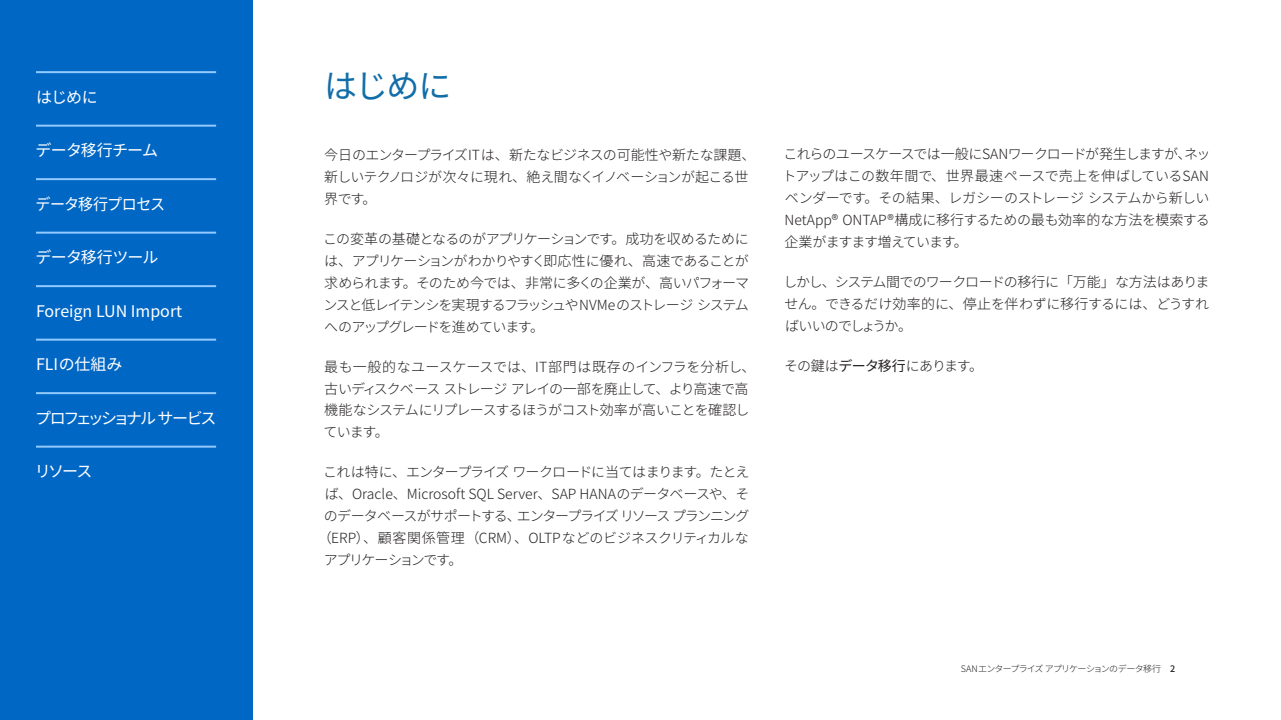
<style>
.page{position:relative;width:1281px;height:720px;background:#fff}
.page>*{position:absolute;margin:0;border:0;box-sizing:border-box;transform-origin:0 0}
.t1{font:33px "Noto Sans CJ Kjp";color:#126ea8}
.t2{font:16px "Noto Sans CJ Kjp";letter-spacing:-.04em;color:#fff}
.t3{font:16px "Noto Sans CJ Kjp";color:#fff}
.t4{font:16px "Noto Sans CJ Kjp";letter-spacing:-.155em;color:#fff}
.t5{font:16px "Noto Sans CJ Kjp";letter-spacing:-.04em;color:#fff;scale:.94 1}
.t6{font:300 14px/22px "Noto Sans CJ Kjp";letter-spacing:-.04em;color:#231f20;text-align:justify}
.t7{font:300 14px "Noto Sans CJ Kjp";color:#231f20}
.t8{font:300 14px "Noto Sans CJ Kjp";letter-spacing:-.09em;color:#231f20}
.t9{font:300 14px "Noto Sans CJ Kjp";letter-spacing:-.07em;color:#231f20}
.t10{font:300 14px "Noto Sans CJ Kjp";letter-spacing:-.075em;color:#231f20}
.t11{font:300 14px "Noto Sans CJ Kjp";letter-spacing:-.095em;color:#231f20}
.t12{font:300 9px "Noto Sans CJ Kjp";letter-spacing:-.08em;color:#231f20}
.s1{font-weight:400}
.s2{font-weight:500}
</style>
<div class="page">
<div style="left:0;top:0;width:252px;height:720px;background:#0067c5"></div>
<hr style="left:36px;top:71px;width:180px;height:2px;background:#92caff">
<hr style="left:36px;top:125px;width:180px;height:2px;background:#92caff">
<hr style="left:36px;top:178px;width:180px;height:2px;background:#92caff">
<hr style="left:36px;top:232px;width:180px;height:2px;background:#92caff">
<hr style="left:36px;top:285px;width:180px;height:2px;background:#92caff">
<hr style="left:36px;top:339px;width:180px;height:2px;background:#92caff">
<hr style="left:36px;top:392px;width:180px;height:2px;background:#92caff">
<hr style="left:36px;top:446px;width:180px;height:2px;background:#92caff">
<p class="t2" style="left:36px;top:88px;width:63px">はじめに</p>
<p class="t2" style="left:36px;top:141px;width:124px">データ移行チーム</p>
<p class="t5" style="left:36px;top:195px;width:139px">データ移行プロセス</p>
<p class="t2" style="left:36px;top:248px;width:124px">データ移行ツール</p>
<p class="t3" style="left:36px;top:302px;width:148px">Foreign LUN Import</p>
<p class="t3" style="left:36px;top:355px;width:88px">FLIの仕組み</p>
<p class="t4" style="left:35px;top:409px;width:183px">プロフェッショナル サービス</p>
<p class="t2" style="left:35px;top:462px;width:59px">リソース</p>
<h1 class="t1" style="left:324px;top:68px;width:129px">はじめに</h1>
<p class="t6" style="left:324px;top:144px;width:432px;text-align:left">今日のエンタープライズITは、新たなビジネスの可能性や新たな課題、新しいテクノロジが次々に現れ、絶え間なくイノベーションが起こる世界です。</p>
<p class="t6" style="left:323px;top:228px;width:427px">この変革の基礎となるのがアプリケーションです。成功を収めるためには、アプリケーションがわかりやすく即応性に優れ、高速であることが求められます。そのため今では、非常に多くの企業が、高いパフォーマンスと低レイテンシを実現するフラッシュやNVMeのストレージ システムへのアップグレードを進めています。</p>
<p class="t6" style="left:323px;top:356px;width:433px;text-align:left">最も一般的なユースケースでは、IT部門は既存のインフラを分析し、古いディスクベース ストレージ アレイの一部を廃止して、より高速で高機能なシステムにリプレースするほうがコスト効率が高いことを確認しています。</p>
<p class="t9" style="left:323px;top:464px;width:427px">これは特に、エンタープライズ ワークロードに当てはまります。たとえ</p>
<p class="t7" style="left:324px;top:486px;width:426px">ば、Oracle、Microsoft SQL Server、SAP HANAのデータベースや、そ</p>
<p class="t8" style="left:324px;top:508px;width:427px">のデータベースがサポートする、エンタープライズ リソース プランニング</p>
<p class="t7" style="left:318px;top:530px;width:432px">（ERP）、顧客関係管理（CRM）、OLTPなどのビジネスクリティカルな</p>
<p class="t11" style="left:323px;top:552px;width:140px">アプリケーションです。</p>
<p class="t6" style="left:782px;top:144px;width:429px">これらのユースケースでは一般にSANワークロードが発生しますが、ネットアップはこの数年間で、世界最速ペースで売上を伸ばしているSANベンダーです。その結果、レガシーのストレージ システムから新しいNetApp® ONTAP®構成に移行するための最も効率的な方法を模索する企業がますます増えています。</p>
<p class="t6" style="left:783px;top:272px;width:427px">しかし、システム間でのワークロードの移行に「万能」な方法はありません。できるだけ効率的に、停止を伴わずに移行するには、どうすればいいのでしょうか。</p>
<p class="t10" style="left:784px;top:358px;width:200px">その鍵は<span class="s1">データ移行</span>にあります。</p>
<p class="t12" style="left:960px;top:664px;width:216px">SANエンタープライズ アプリケーションのデータ移行 <span class="s2">2</span></p>
</div>
